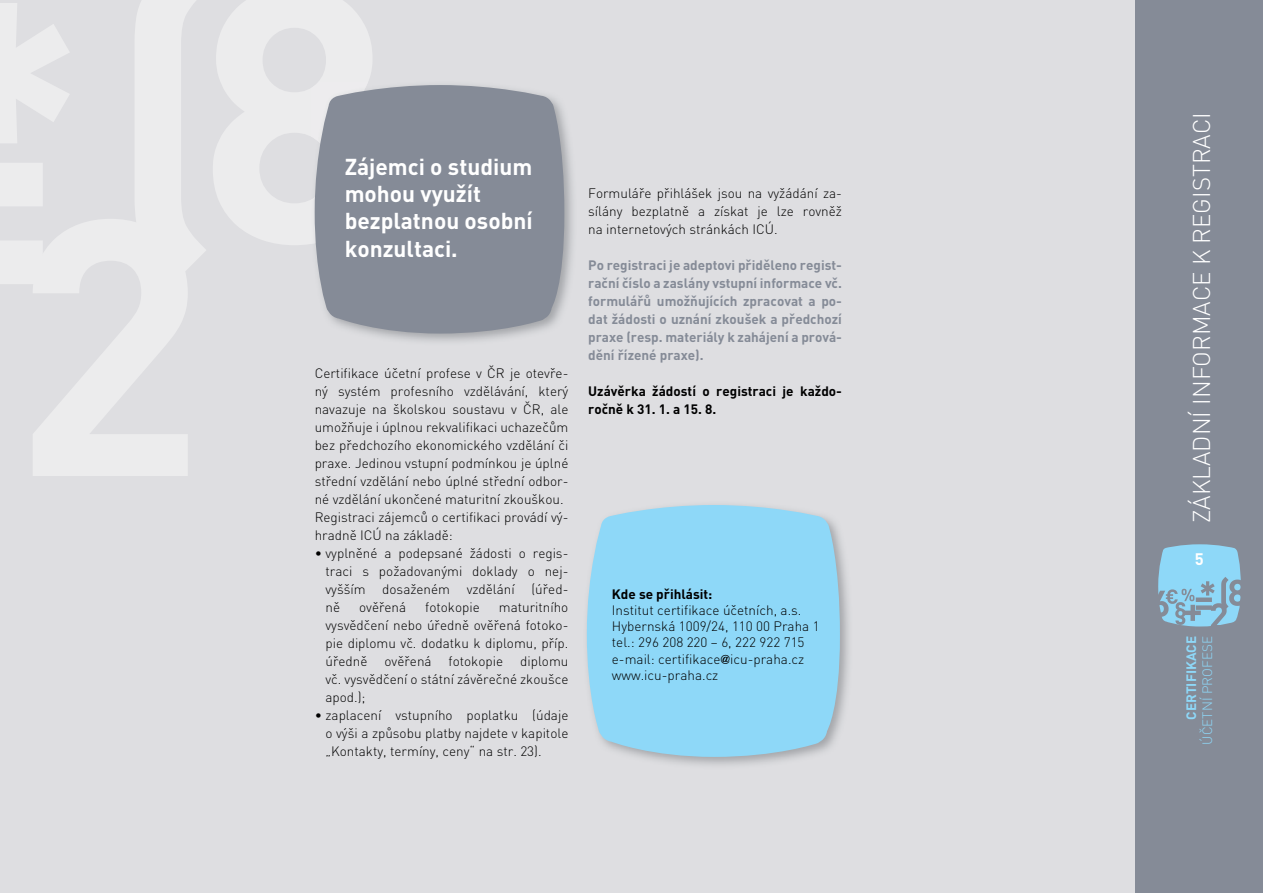
<style>
.page{position:relative;width:1263px;height:893px;background:#fff}
.page>*{position:absolute;margin:0;border:0;box-sizing:border-box;transform-origin:0 0}
.t1{font:300 24px "Unient DINCE";color:#fff}
.t2{font:700 22.8px/27.3px "Unient DINCE";color:#fff}
.t3{font:700 16.5px "Unient DINCE";color:#fff}
.t4{font:300 13.5px/18px "Unient DINCE";color:#000;text-align:justify}
.t5{font:700 13.5px/18px "Unient DINCE";color:#858b97;text-align:justify}
.t6{font:700 13.5px/18px "Unient DINCE";color:#000}
.t7{font:300 13.5px "Unient DINCE";color:#8ed8f8}
.t8{font:700 13.5px "Unient DINCE";color:#8ed8f8}
.s1{font-family:"U001 DOT";font-weight:400}
</style>
<div class="page">
<div style="left:0;top:0;width:1142px;height:893px;background:#dedee1"></div>
<svg style="left:213px;top:0;width:159px;height:245px"></svg>
<svg style="left:0;top:0;width:206px;height:476px"></svg>
<div style="left:1135px;top:0;width:128px;height:893px;background:#858b97"></div>
<svg style="left:1158px;top:544px;width:83px;height:83px"></svg>
<img style="left:311px;top:119px;width:262px;height:223px">
<img style="left:311px;top:81px;width:61px;height:163px">
<svg style="left:315px;top:85px;width:249px;height:249px;background:#8b909c"></svg>
<svg style="left:587px;top:505px;width:253px;height:252px;background:#93d7f4"></svg>
<h2 class="t2" style="left:345px;top:152px;width:190px">Zájemci o studium mohou využít bezplatnou osobní konzultaci.</h2>
<p class="t4" style="left:315px;top:365px;width:255px;text-align:left">Certifikace účetní profese v ČR je otevře&shy;ný systém profesního vzdělávání, který navazuje na školskou soustavu v ČR, ale umožňuje i úplnou rekvalifikaci uchazečům bez předchozího ekonomického vzdělání či praxe. Jedinou vstupní podmínkou je úplné střední vzdělání nebo úplné střední odbor&shy;né vzdělání ukončené maturitní zkouškou.<br>Registraci zájemců o certifikaci provádí vý&shy;hradně ICÚ na základě:</p>
<p class="t4" style="left:325px;top:545px;width:244px;text-indent:-11px">• vyplněné a podepsané žádosti o regis&shy;traci s požadovanými doklady o nej&shy;vyšším dosaženém vzdělání (úřed&shy;ně</p>
<p class="t4" style="left:325px;top:599px;width:244px;text-indent:173px">maturitního vysvědčení nebo úředně ověřená fotoko&shy;pie diplomu vč. dodatku k diplomu, příp. úředně</p>
<p class="t4" style="left:359px;top:599px;width:49px">ověřená</p>
<p class="t4" style="left:425px;top:599px;width:56px">fotokopie</p>
<p class="t4" style="left:384px;top:653px;width:49px">ověřená</p>
<p class="t4" style="left:449px;top:653px;width:56px">fotokopie</p>
<p class="t4" style="left:325px;top:653px;width:244px;text-indent:195px">diplomu vč. vysvědčení o státní závěrečné zkoušce apod.);</p>
<p class="t4" style="left:325px;top:707px;width:244px;text-indent:-11px">• zaplacení vstupního poplatku (údaje o výši a způsobu platby najdete v kapitole „Kontakty, termíny, ceny“ na str. 23).</p>
<p class="t4" style="left:588px;top:185px;width:255px">Formuláře přihlášek jsou na vyžádání za&shy;sílány bezplatně a získat je lze rovněž na internetových stránkách ICÚ.</p>
<p class="t5" style="left:588px;top:256px;width:255px">Po registraci je adeptovi přiděleno regist&shy;rační číslo a zaslány vstupní informace vč. formulářů umožňujících zpracovat a po&shy;dat žádosti o uznání zkoušek a předchozí praxe (resp. materiály k zahájení a prová&shy;dění řízené praxe).</p>
<p class="t6" style="left:588px;top:382px;width:255px">Uzávěrka žádostí o registraci je každo&shy;ročně k 31. 1. a 15. 8.</p>
<p class="t6" style="left:612px;top:584px;width:102px">Kde se přihlásit:</p>
<p class="t4" style="left:612px;top:603px;width:209px;line-height:16.2px;text-align:left">Institut certifikace účetních, a.s.<br>Hybernská 1009/24, 110 00 Praha 1 tel.: 296 208 220 – 6, 222 922 715 e-mail: certifikace<span class="s1">@</span>icu-praha.cz www.icu-praha.cz</p>
<h1 class="t1" style="left:1191px;top:523px;width:412px;rotate:-90deg">ZÁKLADNÍ INFORMACE K REGISTRACI</h1>
<p class="t3" style="left:1195px;top:549px;width:10px">5</p>
<p class="t8" style="left:1182px;top:720px;width:85px;rotate:-90deg">CERTIFIKACE</p>
<p class="t7" style="left:1201px;top:745px;width:110px;rotate:-90deg">ÚČETNÍ PROFESE</p>
</div>
